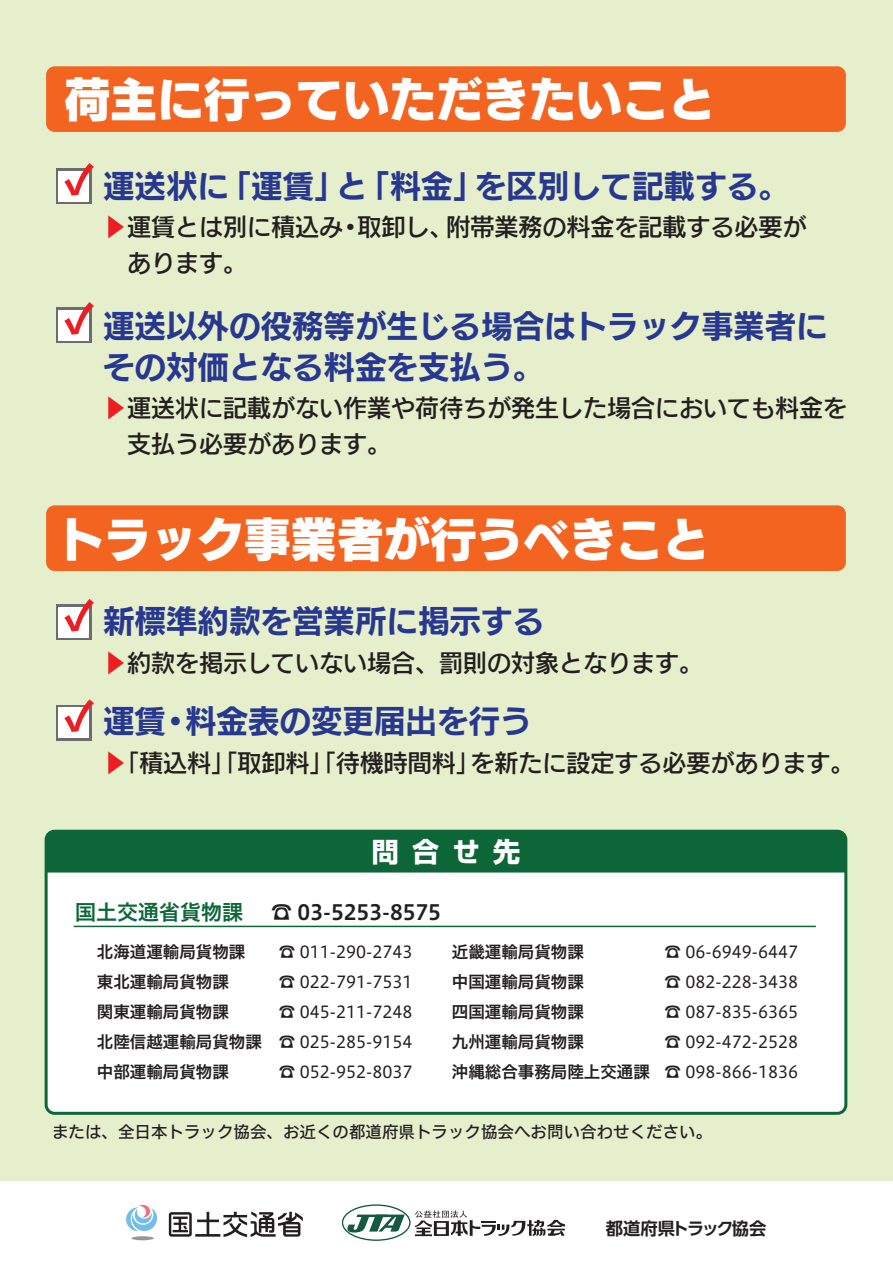
<style>
.page{position:relative;width:893px;height:1263px;background:#fff}
.page>*{position:absolute;margin:0;border:0;box-sizing:border-box;transform-origin:0 0}
.t1{font:46.5px "New Rodin Pro EB";color:#fff}
.t2{font:31.5px/40.5px "New Rodin Pro B";color:#283890}
.t3{font:700 27px "Shin Go Pro";color:#fff}
.t4{font:24px/36px "New Rodin Pro DB";color:#231f20}
.t5{font:21px "Hiragino UD Sans F Std W6";color:#231f20}
.t6{font:21px "Hiragino UD Sans F Std W6";color:#0c6638}
.t7{font:700 17.25px "UD Shin Go Pro De";letter-spacing:-.1em;color:#231f20}
.t8{font:16.5px "Hiragino UD Sans F Std W4";color:#231f20}
.t9{font:16.5px "Hiragino UD Sans F Std W6";color:#231f20}
.t10{font:16.5px "Hiragino UD Sans F Std W5";color:#231f20}
.s1{color:#ee1d23}
</style>
<div class="page">
<div style="left:0;top:0;width:893px;height:1181px;background:#e5efcb"></div>
<div style="left:46px;top:505px;width:800px;height:66px;background:#f36421;border-radius:9px"></div>
<svg style="left:56px;top:604px;width:36px;height:36px"></svg>
<div style="left:59px;top:607px;width:30px;height:30px;background:#fff"></div>
<svg style="left:64px;top:599px;width:30px;height:32px"></svg>
<svg style="left:56px;top:705px;width:36px;height:35px"></svg>
<div style="left:59px;top:707px;width:30px;height:31px;background:#fff"></div>
<svg style="left:64px;top:699px;width:30px;height:33px"></svg>
<div style="left:46px;top:66px;width:800px;height:66px;background:#f36421;border-radius:9px"></div>
<svg style="left:56px;top:168px;width:36px;height:36px"></svg>
<div style="left:59px;top:171px;width:30px;height:30px;background:#fff"></div>
<svg style="left:64px;top:163px;width:30px;height:33px"></svg>
<svg style="left:56px;top:308px;width:36px;height:35px"></svg>
<div style="left:59px;top:310px;width:30px;height:30px;background:#fff"></div>
<svg style="left:64px;top:302px;width:30px;height:33px"></svg>
<div style="left:342px;top:1204px;width:69px;height:37px;border:1px solid #145940;border-radius:50%"></div>
<svg style="left:346px;top:1214px;width:59px;height:18px"></svg>
<svg style="left:415px;top:1210px;width:150px;height:26px"></svg>
<svg style="left:169px;top:1211px;width:134px;height:26px"></svg>
<svg style="left:131px;top:1236px;width:23px;height:4px"></svg>
<svg style="left:126px;top:1205px;width:31px;height:26px"></svg>
<div style="left:46px;top:831px;width:800px;height:282px;background:#fff;border-radius:9px"></div>
<div style="left:45px;top:830px;width:802px;height:285px;border:3px solid #0c6638;border-radius:9px"></div>
<div style="left:46px;top:831px;width:800px;height:41px;background:#0c6638"></div>
<hr style="left:74px;top:926px;width:742px;height:1px;background:#0c6638">
<h1 class="t1" style="left:64px;top:59px;width:653px">荷主に行っていただきたいこと</h1>
<h2 class="t2" style="left:103px;top:163px;width:127px">運送状に</h2>
<h2 class="t2" style="left:220px;top:163px;width:266px">「運賃」「料金」</h2>
<h2 class="t2" style="left:336px;top:163px;width:33px">と</h2>
<h2 class="t2" style="left:475px;top:163px;width:316px">を区別して記載する。</h2>
<p class="t4" style="left:103px;top:207px;width:241px"><span class="s1">▶</span>運賃とは別に積込み　あります。</p>
<p class="t4" style="left:358px;top:207px;width:97px">取卸し、</p>
<p class="t4" style="left:338px;top:207px;width:25px">・</p>
<p class="t4" style="left:446px;top:207px;width:361px">附帯業務の料金を記載する必要が</p>
<h2 class="t2" style="left:103px;top:303px;width:726px">運送以外の役務等が生じる場合はトラック事業者にその対価となる料金を支払う。</h2>
<p class="t4" style="left:103px;top:388px;width:745px"><span class="s1">▶</span>運送状に記載がない作業や荷待ちが発生した場合においても料金を　支払う必要があります。</p>
<h1 class="t1" style="left:58px;top:499px;width:652px">トラック事業者が行うべきこと</h1>
<h2 class="t2" style="left:103px;top:599px;width:442px">新標準約款を営業所に掲示する</h2>
<p class="t4" style="left:103px;top:643px;width:601px"><span class="s1">▶</span>約款を掲示していない場合、罰則の対象となります。</p>
<h2 class="t2" style="left:185px;top:699px;width:348px">料金表の変更届出を行う</h2>
<h2 class="t2" style="left:103px;top:699px;width:64px">運賃</h2>
<h2 class="t2" style="left:160px;top:699px;width:33px">・</h2>
<p class="t4" style="left:470px;top:743px;width:386px">を新たに設定する必要があります。</p>
<p class="t4" style="left:103px;top:743px;width:378px"><span class="s1">▶</span>「積込料」「取卸料」「待機時間料」</p>
<p class="t6" style="left:75px;top:896px;width:170px">国土交通省貨物課</p>
<p class="t3" style="left:372px;top:830px;width:150px">問合せ先</p>
<p class="t5" style="left:271px;top:896px;width:171px">☎ 03-5253-8575</p>
<p class="t9" style="left:97px;top:939px;width:150px">北海道運輸局貨物課</p>
<p class="t8" style="left:279px;top:940px;width:135px">☎ 011-290-2743</p>
<p class="t9" style="left:452px;top:939px;width:133px">近畿運輸局貨物課</p>
<p class="t8" style="left:665px;top:940px;width:135px">☎ 06-6949-6447</p>
<p class="t9" style="left:97px;top:969px;width:133px">東北運輸局貨物課</p>
<p class="t8" style="left:279px;top:970px;width:135px">☎ 022-791-7531</p>
<p class="t9" style="left:452px;top:969px;width:133px">中国運輸局貨物課</p>
<p class="t8" style="left:665px;top:970px;width:135px">☎ 082-228-3438</p>
<p class="t9" style="left:97px;top:999px;width:133px">関東運輸局貨物課</p>
<p class="t8" style="left:279px;top:1000px;width:135px">☎ 045-211-7248</p>
<p class="t9" style="left:452px;top:999px;width:133px">四国運輸局貨物課</p>
<p class="t8" style="left:665px;top:1000px;width:135px">☎ 087-835-6365</p>
<p class="t9" style="left:97px;top:1029px;width:166px">北陸信越運輸局貨物課</p>
<p class="t8" style="left:279px;top:1030px;width:135px">☎ 025-285-9154</p>
<p class="t9" style="left:452px;top:1029px;width:133px">九州運輸局貨物課</p>
<p class="t8" style="left:665px;top:1030px;width:135px">☎ 092-472-2528</p>
<p class="t9" style="left:97px;top:1059px;width:133px">中部運輸局貨物課</p>
<p class="t8" style="left:279px;top:1060px;width:135px">☎ 052-952-8037</p>
<p class="t9" style="left:452px;top:1059px;width:199px">沖縄総合事務局陸上交通課</p>
<p class="t8" style="left:665px;top:1060px;width:135px">☎ 098-866-1836</p>
<p class="t10" style="left:52px;top:1119px;width:661px">または、全日本トラック協会、お近くの都道府県トラック協会へお問い合わせください。</p>
<p class="t7" style="left:606px;top:1214px;width:162px">都道府県トラック協会</p>
</div>
